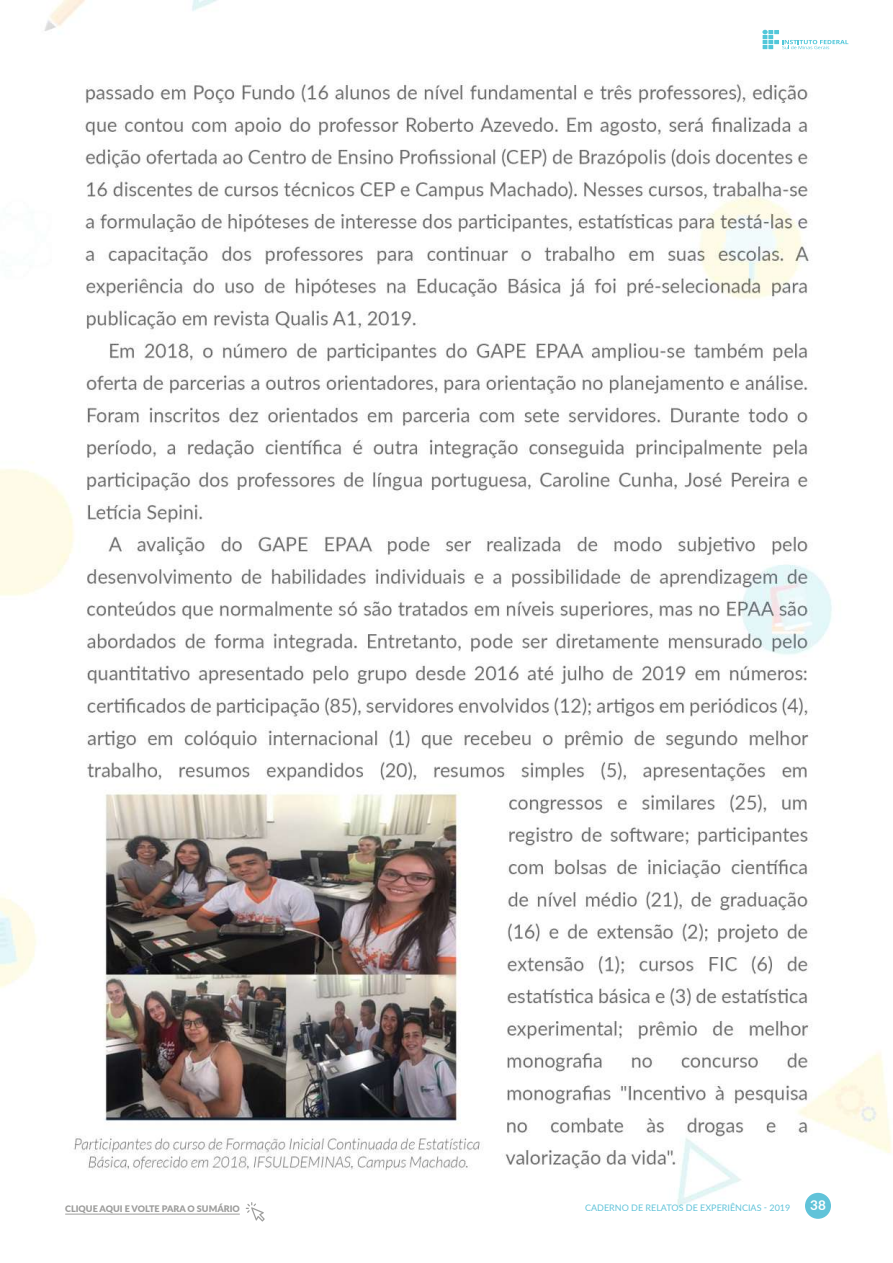
<style>
.page{position:relative;width:893px;height:1263px;background:#fff}
.page>*{position:absolute;margin:0;border:0;box-sizing:border-box;transform-origin:0 0}
.t1{font:700 13.5px "Lato";color:#fff}
.t2{font:9px "Lato";color:#61c3d9}
.t3{font:900 9px "Lato";color:#9d9d9c}
</style>
<div class="page">
<img style="left:0;top:0;width:891px;height:1222px">
<hr style="left:65px;top:1214px;width:175px;height:1px;background:#9d9d9c">
<div style="left:805px;top:1193px;width:26px;height:26px;background:#61c3d9;border-radius:50%"></div>
<svg style="left:762px;top:30px;width:86px;height:19px"></svg>
<svg style="left:246px;top:1202px;width:19px;height:19px"></svg>
<p class="t3" style="left:65px;top:1202px;width:176px">CLIQUE AQUI E VOLTE PARA O SUMÁRIO</p>
<p class="t2" style="left:585px;top:1201px;width:207px">CADERNO DE RELATOS DE EXPERIÊNCIAS - 2019</p>
<h1 class="t1" style="left:810px;top:1195px;width:17px">38</h1>
</div>
